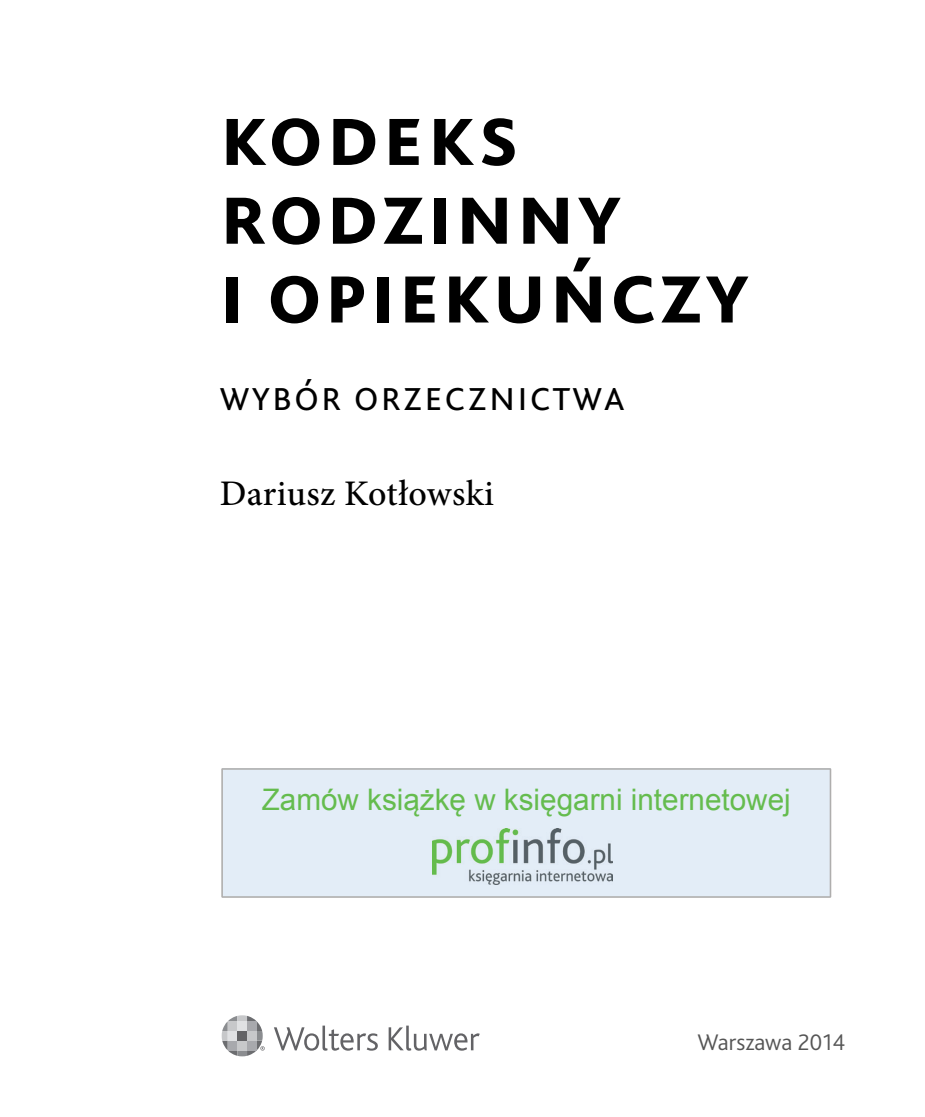
<style>
.page{position:relative;width:925px;height:1117px;background:#fff}
.page>*{position:absolute;margin:0;border:0;box-sizing:border-box;transform-origin:0 0}
.t1{font:700 94.5px/78.8px "Bliss 2";letter-spacing:.03em;color:#000}
.t2{font:300 45px "Bliss 2";letter-spacing:.05em;color:#000}
.t3{font:500 36px "Minion Pro";letter-spacing:.01em;color:#000}
.t4{font:29.7px "Arial";color:#65bc4e}
.t5{font:300 23.62px "Bliss 2";color:#555}
</style>
<div class="page">
<svg style="left:274px;top:1025px;width:104px;height:25px"></svg>
<svg style="left:389px;top:1025px;width:91px;height:25px"></svg>
<svg style="left:222px;top:1015px;width:43px;height:41px"></svg>
<div style="left:228px;top:1021px;width:9px;height:9px;background:#c7c8ca"></div>
<div style="left:228px;top:1030px;width:9px;height:10px;background:#e0e1e3"></div>
<div style="left:228px;top:1040px;width:9px;height:10px;background:#a8a9ad"></div>
<div style="left:237px;top:1021px;width:10px;height:9px;background:#e0e1e3"></div>
<div style="left:237px;top:1030px;width:10px;height:10px;background:#636366"></div>
<div style="left:237px;top:1040px;width:10px;height:10px;background:#c7c8ca"></div>
<div style="left:247px;top:1021px;width:10px;height:9px;background:#a8a9ad"></div>
<div style="left:247px;top:1030px;width:10px;height:10px;background:#c7c8ca"></div>
<div style="left:247px;top:1040px;width:10px;height:10px;background:#a8a9ad"></div>
<div style="left:221px;top:768px;width:610px;height:129px;background:#e3edf7"></div>
<div style="left:231px;top:788px;width:590px;height:38px;background:#e3edf7"></div>
<div style="left:432px;top:828px;width:188px;height:58px;background:#e3edf7"></div>
<img style="left:432px;top:828px;width:180px;height:55px">
<h1 class="t1" style="left:220px;top:103px;width:531px">KODEKS<br>RODZINNY<br>I OPIEKUŃCZY</h1>
<h2 class="t2" style="left:220px;top:378px;width:406px">WYBÓR ORZECZNICTWA</h2>
<p class="t3" style="left:220px;top:479px;width:276px">Dariusz Kotłowski</p>
<p class="t4" style="left:262px;top:779px;width:530px">Zamów książkę w księgarni internetowej</p>
<p class="t5" style="left:697px;top:1032px;width:149px">Warszawa 2014</p>
</div>
